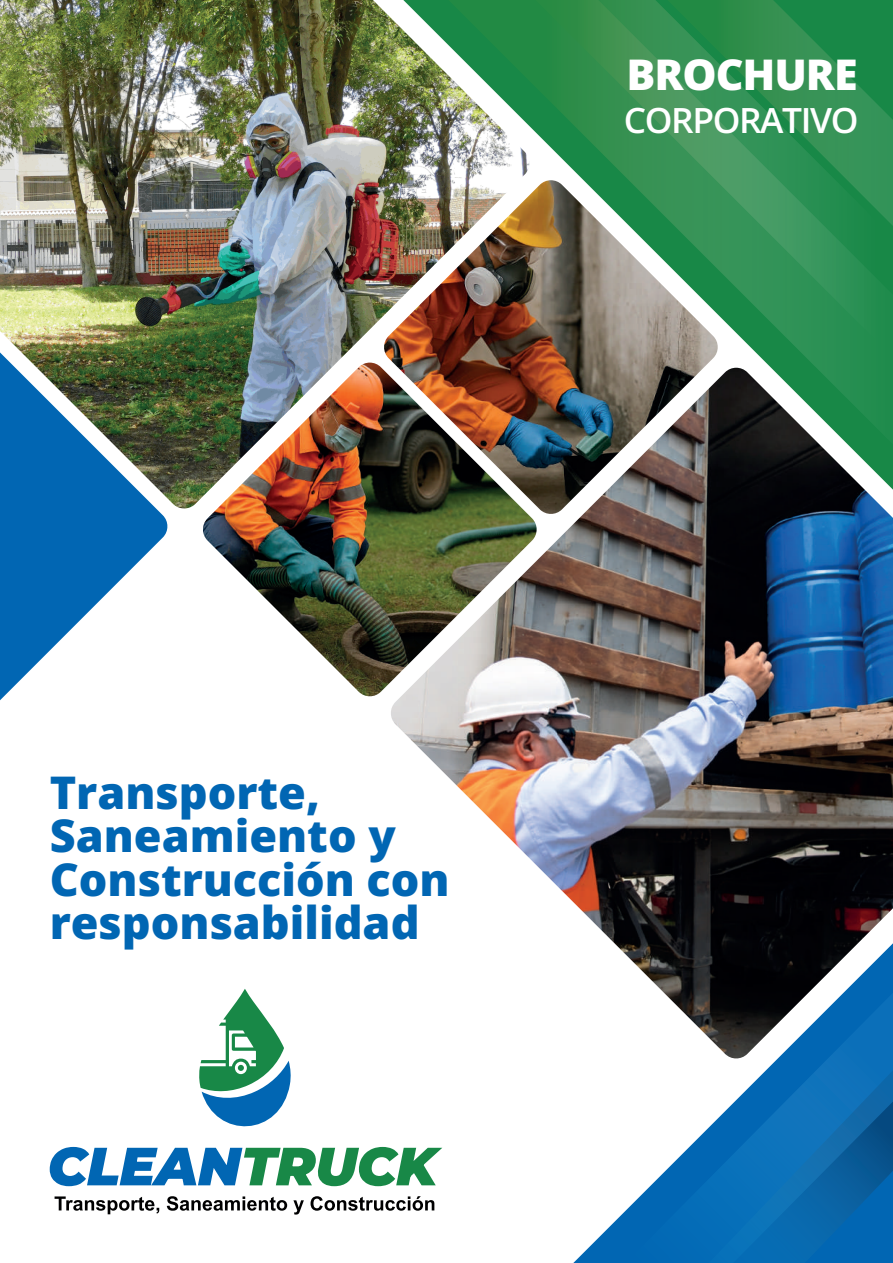
<style>
.page{position:relative;width:893px;height:1263px;background:#fff}
.page>*{position:absolute;margin:0;border:0;box-sizing:border-box;transform-origin:0 0}
.t1{font:800 45px/43.5px "Open Sans";color:#0166b3}
.t2{font:800 42.3px "Open Sans";letter-spacing:-.025em;color:#fff}
.t3{font:600 34.65px "Open Sans";letter-spacing:-.04em;color:#fff}
</style>
<div class="page">
<svg style="left:0;top:510px;width:168px;height:191px;fill:#0166b3"></svg>
<svg style="left:531px;top:0;width:362px;height:353px;background:#3d975a"></svg>
<svg style="left:621px;top:0;width:272px;height:346px;background:#319155"></svg>
<svg style="left:573px;top:1060px;width:320px;height:203px"></svg>
<img style="left:0;top:0;width:531px;height:510px">
<img style="left:382px;top:180px;width:337px;height:188px">
<img style="left:201px;top:363px;width:337px;height:334px">
<img style="left:389px;top:368px;width:504px;height:692px">
<svg style="left:199px;top:989px;width:92px;height:138px"></svg>
<svg style="left:55px;top:1196px;width:104px;height:18px"></svg>
<svg style="left:167px;top:1196px;width:120px;height:15px"></svg>
<svg style="left:293px;top:1200px;width:11px;height:14px"></svg>
<svg style="left:311px;top:1196px;width:123px;height:15px"></svg>
<svg style="left:50px;top:1147px;width:392px;height:39px"></svg>
<p class="t2" style="left:626px;top:42px;width:233px">BROCHURE</p>
<p class="t3" style="left:624px;top:96px;width:236px">CORPORATIVO</p>
<p class="t1" style="left:50px;top:769px;width:401px">Transporte,<br>Saneamiento y<br>Construcción con responsabilidad</p>
</div>
